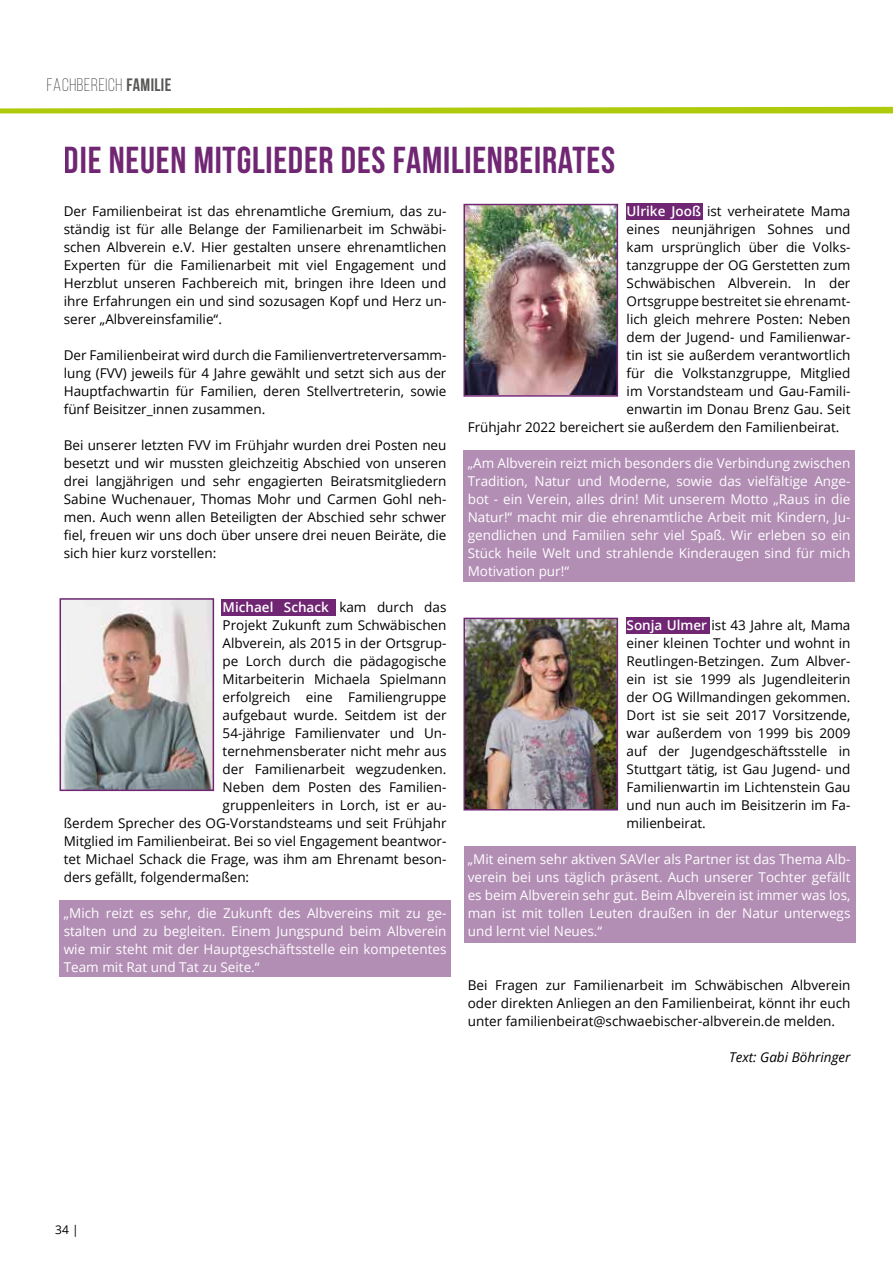
<style>
.page{position:relative;width:893px;height:1263px;background:#fff}
.page>*{position:absolute;margin:0;border:0;box-sizing:border-box;transform-origin:0 0}
.t1{font:700 37.5px "Bebas Neue";letter-spacing:.02em;color:#702673}
.t2{font:300 18px "Bebas Neue";letter-spacing:.04em;color:#000}
.t3{font:13.5px/18px "Open Sans";color:#000;text-align:justify}
.t4{font:13.5px/18px "Open Sans";color:#fff;text-align:justify}
.t5{font:600 13.5px "Open Sans";color:#fff}
.t6{font:italic 13.5px "Open Sans";color:#000}
.t7{font:12px "Open Sans";color:#000}
.s1{font-weight:700;color:#575756}
.s2{font-weight:600;color:#fff}
.s3{font-weight:400;color:#000}
</style>
<div class="page">
<div style="left:464px;top:846px;width:391px;height:97px;background:#b28db4"></div>
<div style="left:463px;top:450px;width:392px;height:132px;background:#b28db4"></div>
<div style="left:60px;top:900px;width:391px;height:77px;background:#b28db4"></div>
<div style="left:626px;top:617px;width:83px;height:17px;background:#702673"></div>
<div style="left:626px;top:204px;width:76px;height:16px;background:#702673"></div>
<div style="left:221px;top:599px;width:115px;height:16px;background:#702673"></div>
<svg style="left:0;top:106px;width:893px;height:7px"></svg>
<img style="left:63px;top:601px;width:148px;height:187px">
<div style="left:60px;top:598px;width:154px;height:193px;border:2px solid #702673"></div>
<img style="left:466px;top:207px;width:149px;height:187px">
<div style="left:463px;top:204px;width:155px;height:193px;border:2px solid #702673"></div>
<img style="left:466px;top:621px;width:149px;height:186px">
<div style="left:463px;top:618px;width:155px;height:192px;border:2px solid #702673"></div>
<h2 class="t2" style="left:47px;top:75px;width:126px">FACHBEREICH <span class="s1">FAMILIE</span></h2>
<h1 class="t1" style="left:64px;top:139px;width:553px">DIE NEUEN MITGLIEDER DES FAMILIENBEIRATES</h1>
<p class="t3" style="left:64px;top:202px;width:384px">Der Familienbeirat ist das ehrenamtliche Gremium, das zu&shy;ständig ist für alle Belange der Familienarbeit im Schwäbi&shy;schen Albverein e.V. Hier gestalten unsere ehrenamtlichen Experten für die Familienarbeit mit viel Engagement und Herzblut unseren Fachbereich mit, bringen ihre Ideen und ihre Erfahrungen ein und sind sozusagen Kopf und Herz un&shy;serer „Albvereinsfamilie“.</p>
<p class="t3" style="left:64px;top:346px;width:384px">Der Familienbeirat wird durch die Familienvertreterversamm&shy;lung (FVV) jeweils für 4 Jahre gewählt und setzt sich aus der Hauptfachwartin für Familien, deren Stellvertreterin, sowie fünf Beisitzer_innen zusammen.</p>
<p class="t3" style="left:64px;top:436px;width:384px">Bei unserer letzten FVV im Frühjahr wurden drei Posten neu besetzt und wir mussten gleichzeitig Abschied von unseren drei langjährigen und sehr engagierten Beiratsmitgliedern Sabine Wuchenauer, Thomas Mohr und Carmen Gohl neh&shy;men. Auch wenn allen Beteiligten der Abschied sehr schwer fiel, freuen wir uns doch über unsere drei neuen Beiräte, die sich hier kurz vorstellen:</p>
<p class="t3" style="left:627px;top:202px;width:225px"><span class="s2">Ulrike Jooß</span> ist verheiratete Mama</p>
<p class="t3" style="left:627px;top:220px;width:225px">eines neunjährigen Sohnes und</p>
<p class="t3" style="left:627px;top:238px;width:225px">kam ursprünglich über die Volks-</p>
<p class="t3" style="left:627px;top:256px;width:225px">tanzgruppe der OG Gerstetten zum</p>
<p class="t3" style="left:627px;top:274px;width:225px">Schwäbischen Albverein. In der</p>
<p class="t3" style="left:627px;top:292px;width:225px">Ortsgruppe bestreitet sie ehrenamt-</p>
<p class="t3" style="left:627px;top:310px;width:225px">lich gleich mehrere Posten: Neben</p>
<p class="t3" style="left:627px;top:328px;width:225px">dem der Jugend- und Familienwar-</p>
<p class="t3" style="left:627px;top:346px;width:225px">tin ist sie außerdem verantwortlich</p>
<p class="t3" style="left:627px;top:364px;width:225px">für die Volkstanzgruppe, Mitglied</p>
<p class="t3" style="left:627px;top:382px;width:225px">im Vorstandsteam und Gau-Famili-</p>
<p class="t3" style="left:627px;top:400px;width:225px">enwartin im Donau Brenz Gau. Seit</p>
<p class="t3" style="left:468px;top:418px;width:373px">Frühjahr 2022 bereichert sie außerdem den Familienbeirat.</p>
<p class="t4" style="left:468px;top:454px;width:384px">„Am Albverein reizt mich besonders die Verbindung zwischen Tradition, Natur und Moderne, sowie das vielfältige Ange&shy;bot - ein Verein, alles drin! Mit unserem Motto „Raus in die Natur!“ macht mir die ehrenamtliche Arbeit mit Kindern, Ju&shy;gendlichen und Familien sehr viel Spaß. Wir erleben so ein Stück heile Welt und strahlende Kinderaugen sind für mich Motivation pur!“</p>
<p class="t5" style="left:223px;top:598px;width:225px">Michael Schack <span class="s3">kam durch das</span></p>
<p class="t3" style="left:223px;top:616px;width:225px">Projekt Zukunft zum Schwäbischen</p>
<p class="t3" style="left:223px;top:634px;width:225px">Albverein, als 2015 in der Ortsgrup-</p>
<p class="t3" style="left:223px;top:652px;width:225px">pe Lorch durch die pädagogische</p>
<p class="t3" style="left:223px;top:670px;width:225px">Mitarbeiterin Michaela Spielmann</p>
<p class="t3" style="left:223px;top:688px;width:225px">erfolgreich eine Familiengruppe</p>
<p class="t3" style="left:223px;top:706px;width:225px">aufgebaut wurde. Seitdem ist der</p>
<p class="t3" style="left:223px;top:724px;width:225px">54-jährige Familienvater und Un-</p>
<p class="t3" style="left:223px;top:742px;width:225px">ternehmensberater nicht mehr aus</p>
<p class="t3" style="left:223px;top:760px;width:225px">der Familienarbeit wegzudenken.</p>
<p class="t3" style="left:223px;top:778px;width:225px">Neben dem Posten des Familien-</p>
<p class="t3" style="left:223px;top:796px;width:225px">gruppenleiters in Lorch, ist er au-</p>
<p class="t3" style="left:64px;top:814px;width:384px">ßerdem Sprecher des OG-Vorstandsteams und seit Frühjahr</p>
<p class="t3" style="left:64px;top:832px;width:384px">Mitglied im Familienbeirat. Bei so viel Engagement beantwor-</p>
<p class="t3" style="left:64px;top:850px;width:384px">tet Michael Schack die Frage, was ihm am Ehrenamt beson-</p>
<p class="t3" style="left:64px;top:868px;width:187px">ders gefällt, folgendermaßen:</p>
<p class="t4" style="left:64px;top:904px;width:384px">„Mich reizt es sehr, die Zukunft des Albvereins mit zu ge&shy;stalten und zu begleiten. Einem Jungspund beim Albverein wie mir steht mit der Hauptgeschäftsstelle ein kompetentes Team mit Rat und Tat zu Seite.“</p>
<p class="t3" style="left:627px;top:616px;width:225px"><span class="s2">Sonja Ulmer</span> ist 43 Jahre alt, Mama einer kleinen Tochter und wohnt in Reutlingen-Betzingen. Zum Albver&shy;ein ist sie 1999 als Jugendleiterin der OG Willmandingen gekommen.<br>Dort ist sie seit 2017 Vorsitzende, war außerdem von 1999 bis 2009 auf der Jugendgeschäftsstelle in Stuttgart tätig, ist Gau Jugend- und Familienwartin im Lichtenstein Gau und nun auch im Beisitzerin im Fa&shy;milienbeirat.</p>
<p class="t4" style="left:468px;top:849px;width:384px">„Mit einem sehr aktiven SAVler als Partner ist das Thema Alb&shy;verein bei uns täglich präsent. Auch unserer Tochter gefällt es beim Albverein sehr gut. Beim Albverein ist immer was los, man ist mit tollen Leuten draußen in der Natur unterwegs und lernt viel Neues.“</p>
<p class="t3" style="left:468px;top:975px;width:384px">Bei Fragen zur Familienarbeit im Schwäbischen Albverein oder direkten Anliegen an den Familienbeirat, könnt ihr euch unter familienbeirat@schwaebischer-albverein.de melden.</p>
<p class="t6" style="left:729px;top:1048px;width:123px">Text: Gabi Böhringer</p>
<p class="t7" style="left:55px;top:1221px;width:25px">34 |</p>
</div>
